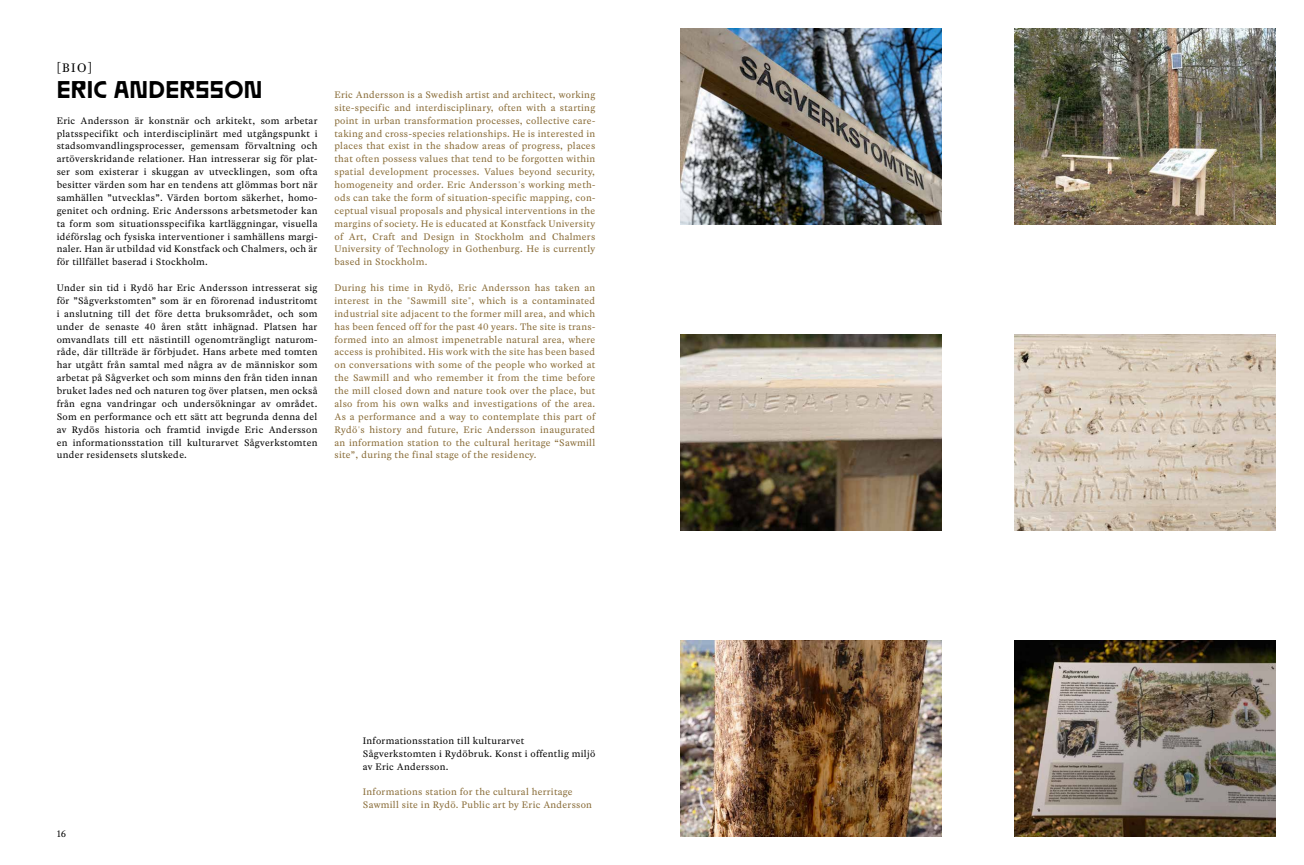
<style>
.page{position:relative;width:1304px;height:865px;background:#fff}
.page>*{position:absolute;margin:0;border:0;box-sizing:border-box;transform-origin:0 0}
.t1{font:500 24px "Reform ST";letter-spacing:.01em;color:#000}
.t2{font:13px "Rosart";color:#000}
.t3{font:10px/12.9px "Rosart";letter-spacing:.025em;color:#876a35;text-align:justify}
.t4{font:10px/12.9px "Rosart";letter-spacing:.025em;color:#000;text-align:justify}
</style>
<div class="page">
<img style="left:680px;top:28px;width:261px;height:196px">
<img style="left:680px;top:334px;width:261px;height:196px">
<img style="left:1015px;top:28px;width:261px;height:196px">
<img style="left:1015px;top:334px;width:261px;height:196px">
<img style="left:1015px;top:641px;width:261px;height:195px">
<img style="left:680px;top:641px;width:261px;height:195px">
<h2 class="t2" style="left:57px;top:58px;width:37px">[BIO]</h2>
<h1 class="t1" style="left:57px;top:70px;width:207px">ERIC ANDERSSON</h1>
<p class="t4" style="left:57px;top:114px;width:262px">Eric Andersson är konstnär och arkitekt, som arbetar platsspecifikt och interdisciplinärt med utgångspunkt i stadsomvandlingsprocesser, gemensam förvaltning och artöverskridande relationer. Han intresserar sig för plat&shy;ser som existerar i skuggan av utvecklingen, som ofta besitter värden som har en tendens att glömmas bort när samhällen ”utvecklas”. Värden bortom säkerhet, homo&shy;genitet och ordning. Eric Anderssons arbetsmetoder kan ta form som situationsspecifika kartläggningar, visuella idéförslag och fysiska interventioner i samhällens margi&shy;naler. Han är utbildad vid Konstfack och Chalmers, och är för tillfället baserad i Stockholm.</p>
<p class="t4" style="left:57px;top:281px;width:262px">Under sin tid i Rydö har Eric Andersson intresserat sig för ”Sågverkstomten” som är en förorenad industritomt i anslutning till det före detta bruksområdet, och som under de senaste 40 åren stått inhägnad. Platsen har omvandlats till ett nästintill ogenomträngligt naturom&shy;råde, där tillträde är förbjudet. Hans arbete med tomten har utgått från samtal med några av de människor som arbetat på Sågverket och som minns den från tiden innan bruket lades ned och naturen tog över platsen, men också från egna vandringar och undersökningar av området.<br>Som en performance och ett sätt att begrunda denna del av Rydös historia och framtid invigde Eric Andersson en informationsstation till kulturarvet Sågverkstomten under residensets slutskede.</p>
<p class="t3" style="left:334px;top:88px;width:262px">Eric Andersson is a Swedish artist and architect, working site-specific and interdisciplinary, often with a starting point in urban transformation processes, collective care&shy;taking and cross-species relationships. He is interested in places that exist in the shadow areas of progress, places that often possess values that tend to be forgotten within spatial development processes. Values beyond security, homogeneity and order. Eric Andersson's working meth&shy;ods can take the form of situation-specific mapping, con&shy;ceptual visual proposals and physical interventions in the margins of society. He is educated at Konstfack University of Art, Craft and Design in Stockholm and Chalmers University of Technology in Gothenburg. He is currently based in Stockholm.</p>
<p class="t3" style="left:334px;top:281px;width:262px">During his time in Rydö, Eric Andersson has taken an interest in the "Sawmill site", which is a contaminated industrial site adjacent to the former mill area, and which has been fenced off for the past 40 years. The site is trans&shy;formed into an almost impenetrable natural area, where access is prohibited. His work with the site has been based on conversations with some of the people who worked at the Sawmill and who remember it from the time before the mill closed down and nature took over the place, but also from his own walks and investigations of the area.<br>As a performance and a way to contemplate this part of Rydö's history and future, Eric Andersson inaugurated an information station to the cultural heritage “Sawmill site”, during the final stage of the residency.</p>
<p class="t4" style="left:57px;top:826px;width:11px">16</p>
<p class="t4" style="left:363px;top:734px;width:234px;text-align:left">Informationsstation till kulturarvet<br>Sågverkstomten i Rydöbruk. Konst i offentlig miljö av Eric Andersson.</p>
<p class="t3" style="left:363px;top:785px;width:231px">Informations station for the cultural herritage<br>Sawmill site in Rydö. Public art by Eric Andersson</p>
</div>
